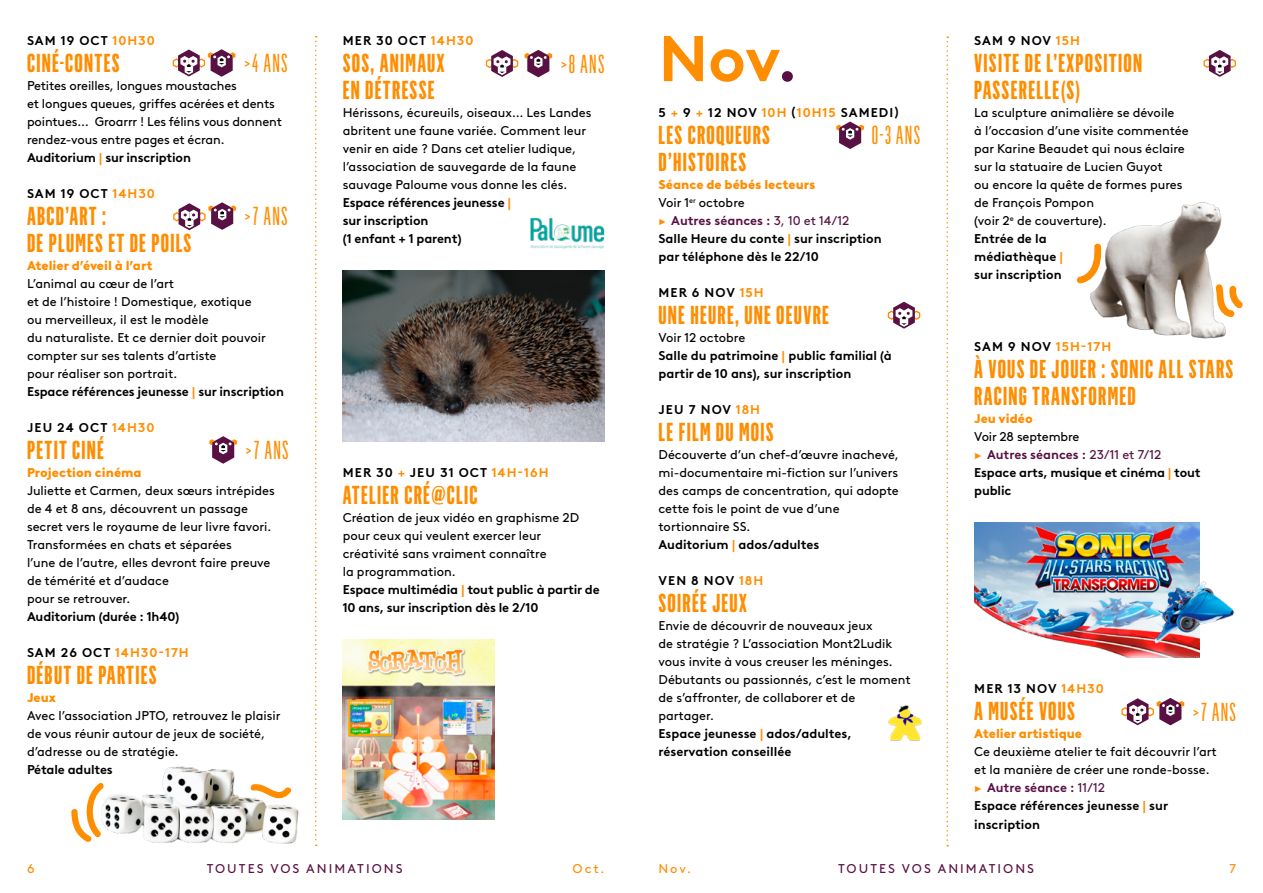
<style>
.page{position:relative;width:1263px;height:893px;background:#fff}
.page>*{position:absolute;margin:0;border:0;box-sizing:border-box;transform-origin:0 0}
.t1{font:700 64.5px "Brown LL";color:#ff8d00}
.t2{font:700 ultra-condensed 25.5px/27px "Flama";letter-spacing:.05em;color:#ff8d00}
.t3{font:25.5px "Flama Ultra Condensed Basic";letter-spacing:.05em;color:#ff8d00}
.t4{font:12.75px/18px "Brown LL";color:#000}
.t5{font:700 12.75px/18px "Brown LL";color:#000}
.t6{font:700 12.75px "Brown LL";letter-spacing:.08em;color:#000}
.t7{font:900 12.75px "Brown LL";color:#ff8d00}
.t8{font:12.75px "Brown LL";letter-spacing:.16em;color:#591043}
.t9{font:700 12.75px "Brown LL";letter-spacing:.08em;color:#ff8d00}
.t10{font:700 12.75px "Brown LL";letter-spacing:.075em;color:#000}
.t11{font:12.75px "Brown LL";color:#ff8d00}
.t12{font:700 12.75px "Brown LL";letter-spacing:.085em;color:#000}
.s1{color:#ff8d00}
.s2{font-weight:700}
.s3{font-weight:700;color:#ff8d00}
.s4{color:#000}
.s5{color:#591043}
.s6{font-weight:900;color:#ff8d00}
.s7{font-weight:400}
.s8{font-weight:400;color:#ff8d00}
.s9{font-weight:400;color:#591043}
.s10{font-weight:700;color:#591043}
</style>
<div class="page">
<svg style="left:173px;top:49px;width:62px;height:28px"></svg>
<svg style="left:173px;top:202px;width:63px;height:28px"></svg>
<svg style="left:209px;top:436px;width:28px;height:28px"></svg>
<svg style="left:524px;top:50px;width:28px;height:27px"></svg>
<svg style="left:486px;top:50px;width:32px;height:27px"></svg>
<img style="left:530px;top:217px;width:75px;height:31px">
<svg style="left:836px;top:122px;width:28px;height:27px"></svg>
<svg style="left:888px;top:302px;width:32px;height:27px"></svg>
<img style="left:888px;top:705px;width:34px;height:36px">
<svg style="left:315px;top:36px;width:2px;height:810px"></svg>
<img style="left:1090px;top:202px;width:136px;height:137px">
<svg style="left:1203px;top:50px;width:33px;height:27px"></svg>
<svg style="left:1121px;top:698px;width:63px;height:27px"></svg>
<img style="left:343px;top:271px;width:261px;height:170px">
<svg style="left:946px;top:36px;width:2px;height:810px"></svg>
<img style="left:974px;top:522px;width:71px;height:116px">
<img style="left:1045px;top:522px;width:190px;height:135px">
<svg style="left:1076px;top:244px;width:27px;height:41px"></svg>
<svg style="left:1214px;top:281px;width:29px;height:38px"></svg>
<img style="left:105px;top:766px;width:194px;height:78px">
<svg style="left:71px;top:782px;width:34px;height:60px"></svg>
<svg style="left:250px;top:784px;width:43px;height:15px"></svg>
<img style="left:343px;top:639px;width:152px;height:180px">
<p class="t6" style="left:27px;top:31px;width:129px">SAM 19 OCT <span class="s1">10H30</span></p>
<h2 class="t2" style="left:27px;top:49px;width:94px">CINÉ-CONTES</h2>
<p class="t4" style="left:27px;top:76px;width:256px">Petites oreilles, longues moustaches<br>et longues queues, griffes acérées et dents pointues… Groarrr ! Les félins vous donnent rendez-vous entre pages et écran.<br><span class="s2">Auditorium</span> <span class="s3">|</span> <span class="s2">sur inscription</span></p>
<p class="t6" style="left:27px;top:184px;width:129px">SAM 19 OCT <span class="s1">14H30</span></p>
<h2 class="t2" style="left:27px;top:202px;width:166px">ABCD’ART :<br>DE PLUMES ET DE POILS</h2>
<p class="t7" style="left:27px;top:256px;width:127px">Atelier d’éveil à l’art</p>
<p class="t4" style="left:27px;top:274px;width:259px">L’animal au cœur de l’art<br>et de l’histoire ! Domestique, exotique<br>ou merveilleux, il est le modèle<br>du naturaliste. Et ce dernier doit pouvoir compter sur ses talents d’artiste<br>pour réaliser son portrait.<br><span class="s2">Espace références jeunesse</span> <span class="s3">|</span> <span class="s2">sur inscription</span></p>
<p class="t6" style="left:27px;top:418px;width:129px">JEU 24 OCT <span class="s1">14H30</span></p>
<h2 class="t2" style="left:27px;top:436px;width:79px">PETIT CINÉ</h2>
<p class="t7" style="left:27px;top:463px;width:116px">Projection cinéma</p>
<p class="t4" style="left:27px;top:481px;width:249px">Juliette et Carmen, deux sœurs intrépides de 4 et 8 ans, découvrent un passage secret vers le royaume de leur livre favori.<br>Transformées en chats et séparées<br>l’une de l’autre, elles devront faire preuve de témérité et d’audace<br>pour se retrouver.</p>
<p class="t5" style="left:27px;top:606px;width:154px">Auditorium (durée : 1h40)</p>
<p class="t9" style="left:27px;top:643px;width:163px"><span class="s4">SAM 26 OCT</span> 14H30-17H</p>
<h2 class="t2" style="left:27px;top:661px;width:131px">DÉBUT DE PARTIES</h2>
<p class="t7" style="left:27px;top:688px;width:30px">Jeux</p>
<p class="t4" style="left:27px;top:706px;width:255px">Avec l’association JPTO, retrouvez le plaisir de vous réunir autour de jeux de société, d’adresse ou de stratégie.</p>
<p class="t5" style="left:27px;top:759px;width:87px">Pétale adultes</p>
<h2 class="t3" style="left:243px;top:48px;width:46px">&gt;4 ANS</h2>
<h2 class="t3" style="left:244px;top:201px;width:45px">&gt;7 ANS</h2>
<h2 class="t3" style="left:245px;top:435px;width:45px">&gt;7 ANS</h2>
<p class="t6" style="left:343px;top:31px;width:132px">MER 30 OCT <span class="s1">14H30</span></p>
<h2 class="t2" style="left:343px;top:50px;width:103px">SOS, ANIMAUX<br>EN DÉTRESSE</h2>
<p class="t4" style="left:343px;top:103px;width:250px">Hérissons, écureuils, oiseaux… Les Landes abritent une faune variée. Comment leur venir en aide ? Dans cet atelier ludique, l’association de sauvegarde de la faune sauvage Paloume vous donne les clés.<br><span class="s2">Espace références jeunesse</span> <span class="s3">|<br></span><span class="s2">sur inscription<br>(1 enfant + 1 parent)</span></p>
<h2 class="t3" style="left:560px;top:49px;width:46px">&gt;8 ANS</h2>
<p class="t6" style="left:343px;top:463px;width:207px">MER 30 <span class="s1">+</span> JEU 31 OCT <span class="s1">14H-16H</span></p>
<h2 class="t2" style="left:343px;top:482px;width:136px">ATELIER CRÉ@CLIC</h2>
<p class="t4" style="left:343px;top:508px;width:259px">Création de jeux vidéo en graphisme 2D pour ceux qui veulent exercer leur créativité sans vraiment connaître<br>la programmation.<br><span class="s2">Espace multimédia</span> <span class="s3">|</span> <span class="s2">tout public à partir de 10 ans, sur inscription dès le 2/10</span></p>
<h1 class="t1" style="left:658px;top:9px;width:141px">Nov<span class="s5">.</span></h1>
<p class="t6" style="left:658px;top:103px;width:242px">5 <span class="s1">+</span> 9 <span class="s1">+</span> 12 NOV <span class="s1">10H</span> (<span class="s1">10H15</span> SAMEDI)</p>
<h2 class="t2" style="left:658px;top:121px;width:113px">LES CROQUEURS<br>D’HISTOIRES</h2>
<p class="t5" style="left:658px;top:175px;width:225px"><span class="s6">Séance de bébés lecteurs<br></span><span class="s7">Voir 1</span><sup>er</sup> <span class="s7">octobre<br></span><span class="s8">►</span> <span class="s5">Autres séances :</span> <span class="s9">3, 10 et 14/12<br></span>Salle Heure du conte <span class="s1">|</span> sur inscription par téléphone dès le 22/10</p>
<p class="t12" style="left:658px;top:283px;width:107px">MER 6 NOV <span class="s1">15H</span></p>
<h2 class="t2" style="left:658px;top:301px;width:172px">UNE HEURE, UNE OEUVRE</h2>
<p class="t5" style="left:658px;top:328px;width:235px"><span class="s7">Voir 12 octobre<br></span>Salle du patrimoine <span class="s1">|</span> public familial (à partir de 10 ans), sur inscription</p>
<p class="t6" style="left:658px;top:400px;width:103px">JEU 7 NOV <span class="s1">18H</span></p>
<h2 class="t2" style="left:658px;top:418px;width:117px">LE FILM DU MOIS</h2>
<p class="t4" style="left:658px;top:445px;width:242px">Découverte d’un chef-d’œuvre inachevé, mi-documentaire mi-fiction sur l’univers des camps de concentration, qui adopte cette fois le point de vue d’une tortionnaire SS.<br><span class="s2">Auditorium</span> <span class="s3">|</span> <span class="s2">ados/adultes</span></p>
<p class="t6" style="left:658px;top:571px;width:106px">VEN 8 NOV <span class="s1">18H</span></p>
<h2 class="t2" style="left:658px;top:589px;width:90px">SOIRÉE JEUX</h2>
<p class="t4" style="left:658px;top:616px;width:254px">Envie de découvrir de nouveaux jeux<br>de stratégie ? L’association Mont2Ludik vous invite à vous creuser les méninges.<br>Débutants ou passionnés, c’est le moment de s’affronter, de collaborer et de partager.<br><span class="s2">Espace jeunesse</span> <span class="s3">|</span> <span class="s2">ados/adultes, réservation conseillée</span></p>
<h2 class="t3" style="left:872px;top:120px;width:50px">0-3 ANS</h2>
<p class="t6" style="left:974px;top:31px;width:107px">SAM 9 NOV <span class="s1">15H</span></p>
<h2 class="t2" style="left:974px;top:50px;width:169px">VISITE DE L’EXPOSITION<br>PASSERELLE(S)</h2>
<p class="t4" style="left:974px;top:103px;width:216px">La sculpture animalière se dévoile<br>à l’occasion d’une visite commentée par Karine Beaudet qui nous éclaire sur la statuaire de Lucien Guyot<br>ou encore la quête de formes pures de François Pompon<br>(voir 2<sup>e</sup> de couverture).<br><span class="s2">Entrée de la<br>médiathèque</span> <span class="s3">|<br></span><span class="s2">sur inscription</span></p>
<p class="t10" style="left:974px;top:337px;width:138px">SAM 9 NOV <span class="s1">15H-17H</span></p>
<h2 class="t2" style="left:974px;top:356px;width:261px">À VOUS DE JOUER : SONIC ALL STARS<br>RACING TRANSFORMED</h2>
<p class="t7" style="left:974px;top:409px;width:60px">Jeu vidéo</p>
<p class="t5" style="left:974px;top:427px;width:228px"><span class="s7">Voir 28 septembre<br></span><span class="s8">►</span> <span class="s5">Autres séances :</span> <span class="s9">23/11 et 7/12<br></span>Espace arts, musique et cinéma <span class="s1">|</span> tout public</p>
<p class="t6" style="left:974px;top:679px;width:131px">MER 13 NOV <span class="s1">14H30</span></p>
<h2 class="t2" style="left:974px;top:698px;width:102px">A MUSÉE VOUS</h2>
<p class="t7" style="left:974px;top:724px;width:109px">Atelier artistique</p>
<p class="t4" style="left:974px;top:742px;width:244px">Ce deuxième atelier te fait découvrir l’art et la manière de créer une ronde-bosse. <span class="s1">►</span> <span class="s10">Autre séance :</span> <span class="s5">11/12<br></span><span class="s2">Espace références jeunesse</span> <span class="s3">|</span> <span class="s2">sur inscription</span></p>
<h2 class="t3" style="left:1192px;top:697px;width:45px">&gt;7 ANS</h2>
<p class="t11" style="left:27px;top:859px;width:9px">6</p>
<p class="t8" style="left:207px;top:859px;width:197px">Tout es vos animat ions</p>
<p class="t11" style="left:573px;top:859px;width:33px">Oct.</p>
<p class="t11" style="left:658px;top:859px;width:34px">N ov.</p>
<p class="t8" style="left:838px;top:859px;width:197px">Tout es vos animat ions</p>
<p class="t11" style="left:1229px;top:859px;width:8px">7</p>
</div>
